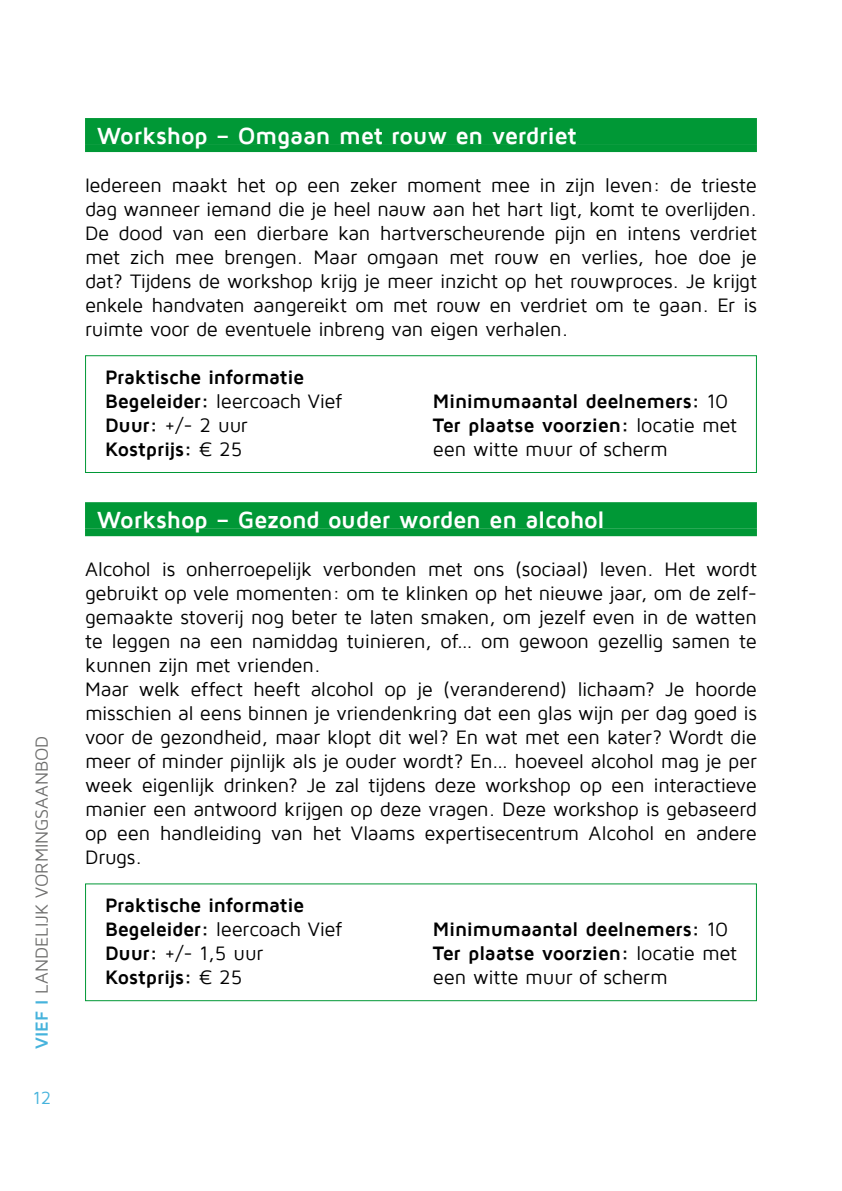
<style>
.page{position:relative;width:842px;height:1191px;background:#fff}
.page>*{position:absolute;margin:0;border:0;box-sizing:border-box;transform-origin:0 0}
.t1{font:700 24px "Maven Pro";letter-spacing:-.015em;color:#fff}
.t2{font:20px/24px "Maven Pro";letter-spacing:-.015em;color:#000;text-align:justify}
.t3{font:700 20px/24px "Maven Pro";letter-spacing:-.015em;color:#000}
.t4{font:18px "Maven Pro";letter-spacing:-.005em;color:#6f6f6e}
.t5{font:18px "Maven Pro";color:#46b3dc}
.s1{font-weight:700;color:#46b3dc}
.s2{font-weight:400}
</style>
<div class="page">
<div style="left:85px;top:118px;width:672px;height:26px;background:#009836"></div>
<div style="left:85px;top:144px;width:672px;height:8px;background:#009836"></div>
<div style="left:85px;top:502px;width:672px;height:26px;background:#009836"></div>
<div style="left:85px;top:528px;width:672px;height:8px;background:#009836"></div>
<div style="left:85px;top:355px;width:672px;height:118px;border:1px solid #009836"></div>
<div style="left:85px;top:883px;width:672px;height:118px;border:1px solid #009836"></div>
<p class="t4" style="left:32px;top:1049px;width:315px;rotate:-90deg"><span class="s1">VIEF I</span> LANDELIJK VORMINGSAANBOD</p>
<p class="t5" style="left:33px;top:1089px;width:20px">12</p>
<p class="t1" style="left:97px;top:123px;width:481px">Workshop – Omgaan met rouw en verdriet</p>
<p class="t2" style="left:85px;top:174px;width:673px">Iedereen maakt het op een zeker moment mee in zijn leven: de trieste dag wanneer iemand die je heel nauw aan het hart ligt, komt te overlijden.<br>De dood van een dierbare kan hartverscheurende pijn en intens verdriet met zich mee brengen. Maar omgaan met rouw en verlies, hoe doe je dat? Tijdens de workshop krijg je meer inzicht op het rouwproces. Je krijgt enkele handvaten aangereikt om met rouw en verdriet om te gaan. Er is ruimte voor de eventuele inbreng van eigen verhalen.</p>
<p class="t3" style="left:105px;top:365px;width:238px">Praktische informatie<br>Begeleider: <span class="s2">leercoach Vief<br></span>Duur: <span class="s2">+/- 2 uur<br></span>Kostprijs: <span class="s2">€ 25</span></p>
<p class="t3" style="left:433px;top:389px;width:306px">Minimumaantal deelnemers: <span class="s2">10<br></span>Ter plaatse voorzien: <span class="s2">locatie met een witte muur of scherm</span></p>
<p class="t1" style="left:97px;top:507px;width:509px">Workshop – Gezond ouder worden en alcohol</p>
<p class="t2" style="left:85px;top:558px;width:673px;text-align:left">Alcohol is onherroepelijk verbonden met ons (sociaal) leven. Het wordt gebruikt op vele momenten: om te klinken op het nieuwe jaar, om de zelf&shy;gemaakte stoverij nog beter te laten smaken, om jezelf even in de watten te leggen na een namiddag tuinieren, of… om gewoon gezellig samen te kunnen zijn met vrienden.<br>Maar welk effect heeft alcohol op je (veranderend) lichaam? Je hoorde misschien al eens binnen je vriendenkring dat een glas wijn per dag goed is voor de gezondheid, maar klopt dit wel? En wat met een kater? Wordt die meer of minder pijnlijk als je ouder wordt? En… hoeveel alcohol mag je per week eigenlijk drinken? Je zal tijdens deze workshop op een interactieve manier een antwoord krijgen op deze vragen. Deze workshop is gebaseerd op een handleiding van het Vlaams expertisecentrum Alcohol en andere Drugs.</p>
<p class="t3" style="left:105px;top:893px;width:238px">Praktische informatie<br>Begeleider: <span class="s2">leercoach Vief<br></span>Duur: <span class="s2">+/- 1,5 uur<br></span>Kostprijs: <span class="s2">€ 25</span></p>
<p class="t3" style="left:433px;top:917px;width:306px">Minimumaantal deelnemers: <span class="s2">10<br></span>Ter plaatse voorzien: <span class="s2">locatie met een witte muur of scherm</span></p>
</div>
